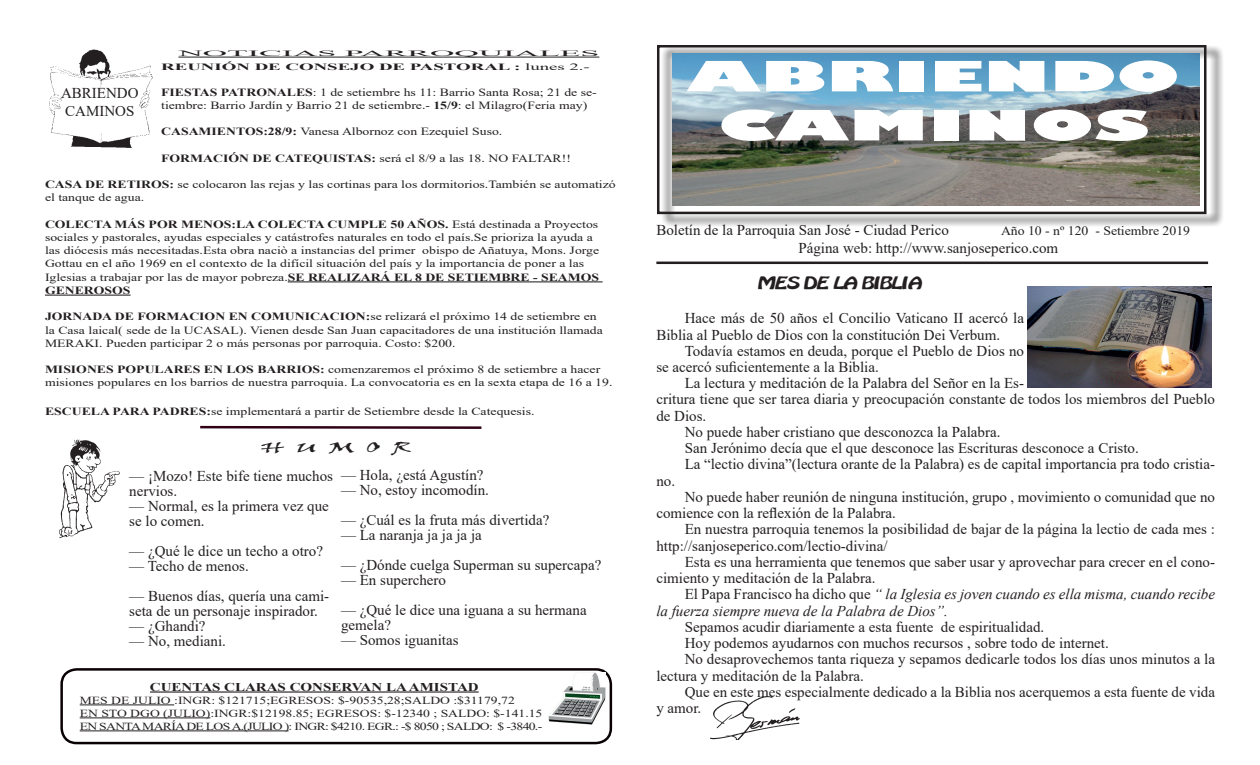
<style>
.page{position:relative;width:1260px;height:765px;background:#fff}
.page>*{position:absolute;margin:0;border:0;box-sizing:border-box;transform-origin:0 0}
.t1{font:800 40.88px/49px "Gill Sans";color:#fff;text-align:center;scale:1.84 1}
.t2{font:15px/15px "Times New Roman";color:#231f20}
.t3{font:italic 15px "Times New Roman";color:#231f20}
.t4{font:15px "Batavia";color:#231f20}
.t5{font:14.75px "Viner Hand ITC";letter-spacing:.35em;color:#231f20;scale:2.03 1}
.t6{font:12.88px "Times New Roman";color:#231f20;scale:1.07 1}
.t7{font:700 11.88px "Times New Roman";color:#231f20;scale:1.26 1}
.t8{font:11px/13.2px "Times New Roman";color:#231f20;scale:1.25 1}
.t9{font:10.88px/13px "Times New Roman";color:#231f20;scale:1.26 1}
.t10{font:700 9.62px "Times New Roman";color:#231f20;scale:1.96 1}
.t11{font:8.12px "Times New Roman";color:#231f20;scale:4.17 1}
.s1{font-weight:400}
.s2{font-weight:700}
.s3{font-style:normal}
</style>
<div class="page">
<div style="left:60px;top:668px;width:552px;height:76px;border:2px solid #080004;border-radius:15px"></div>
<svg style="left:661px;top:45px;width:562px;height:181px"></svg>
<div style="left:657px;top:45px;width:549px;height:169px;border:2px solid #231f20"></div>
<img style="left:710px;top:696px;width:90px;height:44px">
<img style="left:672px;top:54px;width:527px;height:152px">
<hr style="left:656px;top:262px;width:552px;height:2px;background:#231f20">
<hr style="left:178px;top:57px;width:421px;height:1px;background:#231f20">
<hr style="left:288px;top:281px;width:315px;height:1px;background:#231f20">
<hr style="left:45px;top:295px;width:86px;height:1px;background:#231f20">
<img style="left:49px;top:49px;width:104px;height:99px">
<hr style="left:150px;top:691px;width:329px;height:2px;background:#231f20">
<hr style="left:80px;top:705px;width:94px;height:1px;background:#231f20">
<hr style="left:80px;top:718px;width:130px;height:1px;background:#231f20">
<hr style="left:80px;top:731px;width:209px;height:1px;background:#231f20">
<img style="left:549px;top:672px;width:57px;height:52px">
<svg style="left:200px;top:425px;width:282px;height:4px"></svg>
<img style="left:59px;top:439px;width:61px;height:100px">
<img style="left:1028px;top:287px;width:184px;height:101px">
<p class="t11" style="left:178px;top:48px;width:102px">NOTICIAS PARROQUIALES</p>
<p class="t10" style="left:161px;top:60px;width:220px">REUNIÓN DE CONSEJO DE PASTORAL : <span class="s1">lunes 2.-</span></p>
<p class="t8" style="left:161px;top:85px;width:350px"><span class="s2">FIESTAS PATRONALES</span>: 1 de setiembre hs 11: Barrio Santa Rosa; 21 de se&shy;tiembre: Barrio Jardín y Barrio 21 de setiembre.- <span class="s2">15/9</span>: el Milagro(Feria may)</p>
<p class="t8" style="left:161px;top:125px;width:274px"><span class="s2">CASAMIENTOS:28/9:</span> Vanesa Albornoz con Ezequiel Suso.</p>
<p class="t8" style="left:161px;top:151px;width:329px"><span class="s2">FORMACIÓN DE CATEQUISTAS:</span> será el 8/9 a las 18. NO FALTAR!!</p>
<p class="t8" style="left:45px;top:178px;width:458px"><span class="s2">CASA DE RETIROS:</span> se colocaron las rejas y las cortinas para los dormitorios.También se automatizó el tanque de agua.</p>
<p class="t8" style="left:45px;top:217px;width:445px"><span class="s2">COLECTA MÁS POR MENOS:LA COLECTA CUMPLE 50 AÑOS.</span> Está destinada a Proyectos sociales y pastorales, ayudas especiales y catástrofes naturales en todo el país.Se prioriza la ayuda a las diócesis más necesitadas.Esta obra naciò a instancias del primer obispo de Añatuya, Mons. Jorge Gottau en el año 1969 en el contexto de la difícil situación del país y la importancia de poner a las Iglesias a trabajar por las de mayor pobreza.<span class="s2">SE REALIZARÁ EL 8 DE SETIEMBRE - SEAMOS GENEROSOS</span></p>
<p class="t8" style="left:45px;top:310px;width:448px"><span class="s2">JORNADA DE FORMACION EN COMUNICACION:</span>se relizará el próximo 14 de setiembre en la Casa laical( sede de la UCASAL). Vienen desde San Juan capacitadores de una institución llamada<br>MERAKI. Pueden participar 2 o más personas por parroquia. Costo: $200.</p>
<p class="t8" style="left:45px;top:363px;width:455px"><span class="s2">MISIONES POPULARES EN LOS BARRIOS:</span> comenzaremos el próximo 8 de setiembre a hacer misiones populares en los barrios de nuestra parroquia. La convocatoria es en la sexta etapa de 16 a 19.</p>
<p class="t8" style="left:45px;top:404px;width:393px"><span class="s2">ESCUELA PARA PADRES:</span>se implementará a partir de Setiembre desde la Catequesis.</p>
<p class="t2" style="left:61px;top:84px;width:79px;line-height:18px">ABRIENDO<br>CAMINOS</p>
<p class="t5" style="left:260px;top:438px;width:76px">HUMOR</p>
<p class="t2" style="left:129px;top:468px;width:205px">— ¡Mozo! Este bife tiene muchos nervios.</p>
<p class="t2" style="left:129px;top:498px;width:201px">— Normal, es la primera vez que se lo comen.</p>
<p class="t2" style="left:129px;top:543px;width:195px">— ¿Qué le dice un techo a otro?</p>
<p class="t2" style="left:129px;top:558px;width:121px">— Techo de menos.</p>
<p class="t2" style="left:129px;top:588px;width:201px">— Buenos días, quería una cami&shy;seta de un personaje inspirador.</p>
<p class="t2" style="left:129px;top:618px;width:78px">— ¿Ghandi?</p>
<p class="t2" style="left:129px;top:633px;width:98px">— No, mediani.</p>
<p class="t2" style="left:341px;top:467px;width:144px">— Hola, ¿está Agustín?</p>
<p class="t2" style="left:341px;top:482px;width:149px">— No, estoy incomodín.</p>
<p class="t2" style="left:341px;top:512px;width:210px">— ¿Cuál es la fruta más divertida?</p>
<p class="t2" style="left:341px;top:527px;width:142px">— La naranja ja ja ja ja</p>
<p class="t2" style="left:341px;top:557px;width:262px">— ¿Dónde cuelga Superman su supercapa?</p>
<p class="t2" style="left:341px;top:572px;width:106px">— En superchero</p>
<p class="t2" style="left:341px;top:602px;width:247px">— ¿Qué le dice una iguana a su hermana gemela?</p>
<p class="t2" style="left:341px;top:632px;width:119px">— Somos iguanitas</p>
<p class="t7" style="left:150px;top:678px;width:262px">CUENTAS CLARAS CONSERVAN LA AMISTAD</p>
<p class="t9" style="left:80px;top:693px;width:369px">MES DE JULIO :INGR: $121715;EGRESOS: $-90535,28;SALDO :$31179,72<br>EN STO DGO (JULIO):INGR:$12198.85; EGRESOS: $-12340 ; SALDO: $-141.15<br>EN SANTA MARÍA DE LOS A.(JULIO ): INGR: $4210. EGR.: -$ 8050 ; SALDO: $ -3840.-</p>
<h1 class="t1" style="left:687px;top:55px;width:270px">ABRIENDO<br>CAMINOS</h1>
<p class="t2" style="left:798px;top:220px;width:261px;line-height:18px;text-indent:-142px">Boletín de la Parroquia San José - Ciudad Perico<br>Página web: http://www.sanjoseperico.com</p>
<p class="t6" style="left:1001px;top:222px;width:178px">Año 10 - nº 120 - Setiembre 2019</p>
<p class="t4" style="left:759px;top:272px;width:165px">MES DE LA BIBLIA</p>
<p class="t2" style="left:656px;top:310px;width:369px;line-height:16.2px;text-indent:28px">Hace más de 50 años el Concilio Vaticano II acercó la<br>Biblia al Pueblo de Dios con la constitución Dei Verbum.</p>
<p class="t2" style="left:656px;top:342px;width:369px;line-height:16.2px;text-indent:28px">Todavía estamos en deuda, porque el Pueblo de Dios no se acercó suficientemente a la Biblia.</p>
<p class="t2" style="left:685px;top:375px;width:341px">La lectura y meditación de la Palabra del Señor en la Es-</p>
<p class="t2" style="left:656px;top:391px;width:560px">critura tiene que ser tarea diaria y preocupación constante de todos los miembros del Pueblo</p>
<p class="t2" style="left:656px;top:408px;width:51px">de Dios.</p>
<p class="t2" style="left:685px;top:424px;width:317px">No puede haber cristiano que desconozca la Palabra.</p>
<p class="t2" style="left:685px;top:440px;width:456px">San Jerónimo decía que el que desconoce las Escrituras desconoce a Cristo.</p>
<p class="t2" style="left:685px;top:456px;width:532px">La “lectio divina”(lectura orante de la Palabra) es de capital importancia pra todo cristia-</p>
<p class="t2" style="left:656px;top:473px;width:20px">no.</p>
<p class="t2" style="left:685px;top:489px;width:532px">No puede haber reunión de ninguna institución, grupo , movimiento o comunidad que no</p>
<p class="t2" style="left:656px;top:505px;width:241px">comience con la reflexión de la Palabra.</p>
<p class="t2" style="left:685px;top:521px;width:532px">En nuestra parroquia tenemos la posibilidad de bajar de la página la lectio de cada mes :</p>
<p class="t2" style="left:656px;top:538px;width:233px">http://sanjoseperico.com/lectio-divina/</p>
<p class="t2" style="left:685px;top:554px;width:532px">Esta es una herramienta que tenemos que saber usar y aprovechar para crecer en el cono-</p>
<p class="t2" style="left:656px;top:570px;width:221px">cimiento y meditación de la Palabra.</p>
<p class="t3" style="left:685px;top:584px;width:532px"><span class="s3">El Papa Francisco ha dicho que</span> “ la Iglesia es joven cuando es ella misma, cuando recibe</p>
<p class="t3" style="left:656px;top:600px;width:293px">la fuerza siempre nueva de la Palabra de Dios”.</p>
<p class="t2" style="left:685px;top:619px;width:361px">Sepamos acudir diariamente a esta fuente de espiritualidad.</p>
<p class="t2" style="left:685px;top:635px;width:426px">Hoy podemos ayudarnos con muchos recursos , sobre todo de internet.</p>
<p class="t2" style="left:685px;top:651px;width:532px">No desaprovechemos tanta riqueza y sepamos dedicarle todos los días unos minutos a la</p>
<p class="t2" style="left:656px;top:668px;width:209px">lectura y meditación de la Palabra.</p>
<p class="t2" style="left:685px;top:684px;width:532px">Que en este mes especialmente dedicado a la Biblia nos acerquemos a esta fuente de vida</p>
<p class="t2" style="left:656px;top:700px;width:46px">y amor.</p>
</div>
